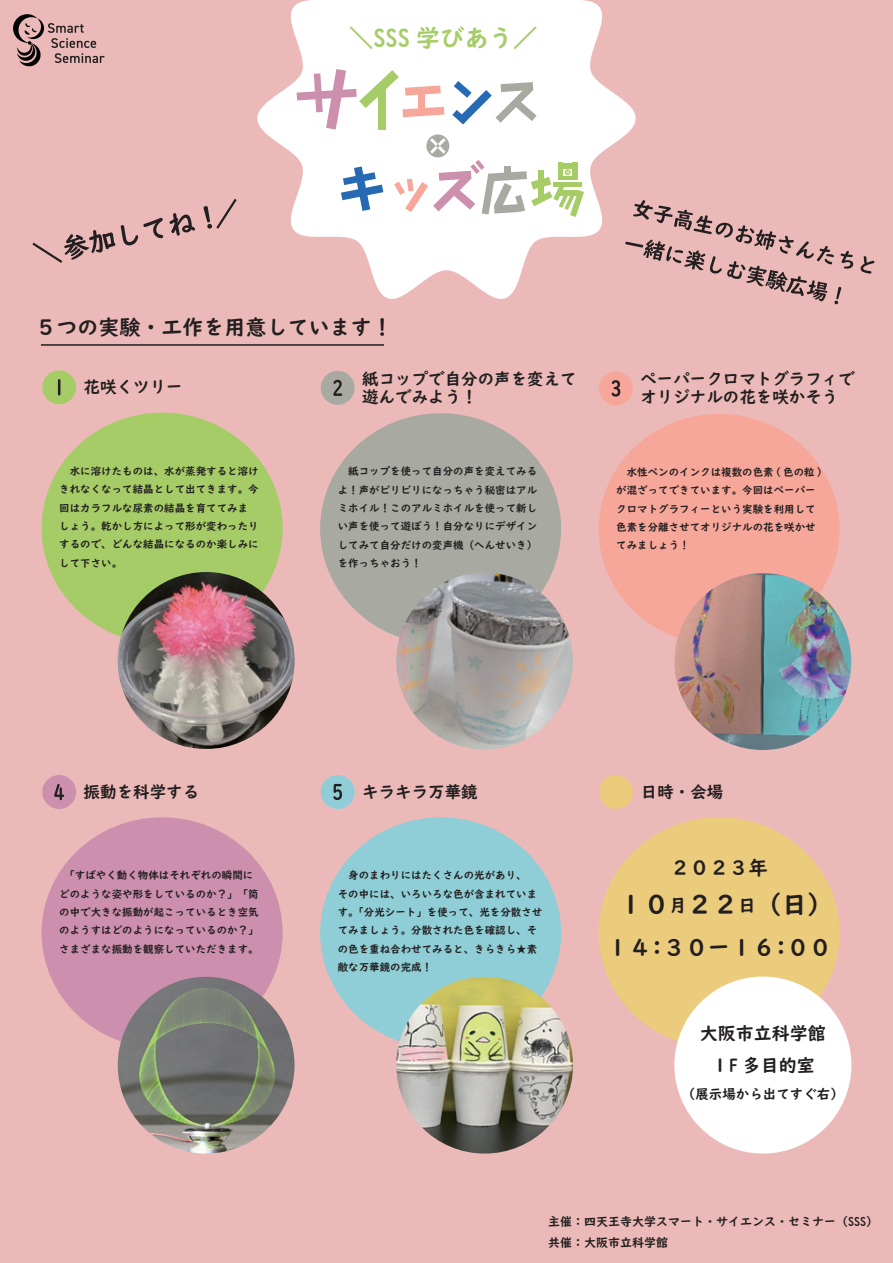
<style>
.page{position:relative;width:893px;height:1263px;background:#ebbab8}
.page>*{position:absolute;margin:0;border:0;box-sizing:border-box;transform-origin:0 0}
.t1{font:25.5px "UD Digi Kyokasho N B";color:#231f20}
.t2{font:24.3px "UD Digi Kyokasho N B";color:#a5cc66}
.t3{font:22.5px "UD Digi Kyokasho N B";color:#231f20}
.t4{font:21px "UD Digi Kyokasho N B";color:#231f20}
.t5{font:19.5px "UD Digi Kyokasho N B";color:#231f20}
.t6{font:18px/31.5px "UD Digi Kyokasho N B";color:#231f20;text-align:center}
.t7{font:16.5px/18px "UD Digi Kyokasho N B";color:#231f20}
.t8{font:13.5px "UD Digi Kyokasho N B";color:#231f20}
.t9{font:12px/21px "UD Digi Kyokasho N B";color:#231f20}
.t10{font:10.5px/18.3px "UD Digi Kyokasho N B";color:#231f20}
.s1{font-size:18px}
</style>
<div class="page">
<svg style="left:169px;top:213px;width:26px;height:23px"></svg>
<svg style="left:32px;top:218px;width:131px;height:45px"></svg>
<svg style="left:203px;top:198px;width:34px;height:31px"></svg>
<svg style="left:257px;top:0;width:379px;height:299px;fill:#fff"></svg>
<div style="left:426px;top:134px;width:23px;height:23px;border:2px solid #a8aaa2;border-radius:50%"></div>
<svg style="left:297px;top:69px;width:147px;height:61px"></svg>
<div style="left:419px;top:89px;width:6px;height:25px;background:#f7a79a"></div>
<svg style="left:452px;top:81px;width:85px;height:43px"></svg>
<svg style="left:341px;top:166px;width:42px;height:45px"></svg>
<svg style="left:394px;top:136px;width:190px;height:81px"></svg>
<svg style="left:860px;top:256px;width:14px;height:18px"></svg>
<svg style="left:625px;top:200px;width:229px;height:104px"></svg>
<div style="left:572px;top:163px;width:6px;height:17px;background:#a5cc66"></div>
<div style="left:42px;top:413px;width:241px;height:231px;background:#a5cc66;border-radius:50%"></div>
<img style="left:118px;top:572px;width:177px;height:177px;border-radius:88px">
<div style="left:42px;top:370px;width:34px;height:34px;background:#a5cc66;border-radius:50%"></div>
<svg style="left:58px;top:379px;width:2px;height:16px"></svg>
<hr style="left:41px;top:344px;width:343px;height:2px;background:#231f20">
<div style="left:320px;top:413px;width:241px;height:231px;background:#a8aaa2;border-radius:50%"></div>
<div style="left:321px;top:371px;width:34px;height:34px;background:#a8aaa2;border-radius:50%"></div>
<svg style="left:333px;top:380px;width:9px;height:16px"></svg>
<img style="left:396px;top:573px;width:177px;height:176px;border-radius:88px">
<div style="left:599px;top:414px;width:241px;height:231px;background:#f7a79a;border-radius:50%"></div>
<div style="left:599px;top:371px;width:34px;height:34px;background:#f7a79a;border-radius:50%"></div>
<svg style="left:612px;top:380px;width:8px;height:17px"></svg>
<img style="left:674px;top:573px;width:177px;height:177px;border-radius:88px">
<div style="left:42px;top:817px;width:241px;height:231px;background:#cc90ae;border-radius:50%"></div>
<div style="left:42px;top:775px;width:34px;height:34px;background:#cc90ae;border-radius:50%"></div>
<svg style="left:54px;top:784px;width:10px;height:16px"></svg>
<img style="left:118px;top:977px;width:176px;height:176px;border-radius:88px">
<div style="left:320px;top:817px;width:241px;height:231px;background:#8fced6;border-radius:50%"></div>
<div style="left:321px;top:775px;width:34px;height:34px;background:#8fced6;border-radius:50%"></div>
<svg style="left:333px;top:784px;width:9px;height:16px"></svg>
<img style="left:396px;top:977px;width:177px;height:176px;border-radius:88px">
<div style="left:599px;top:817px;width:241px;height:231px;background:#ebcb7c;border-radius:50%"></div>
<div style="left:674px;top:976px;width:177px;height:177px;background:#fff;border-radius:50%"></div>
<div style="left:599px;top:775px;width:34px;height:34px;background:#ebcb7c;border-radius:50%"></div>
<svg style="left:13px;top:14px;width:92px;height:52px"></svg>
<h2 class="t2" style="left:349px;top:24px;width:190px">＼SSS 学びあう／</h2>
<h3 class="t4" style="left:36px;top:315px;width:358px">５つの実験・工作を用意しています！</h3>
<h3 class="t7" style="left:84px;top:378px;width:100px">花咲くツリー</h3>
<p class="t10" style="left:59px;top:462px;width:201px">　水に溶けたものは、水が蒸発すると溶けきれなくなって結晶として出てきます。今回はカラフルな尿素の結晶を育ててみましょう。乾かし方によって形が変わったりするので、どんな結晶になるのか楽しみにして下さい。</p>
<h3 class="t7" style="left:362px;top:370px;width:216px">紙コップで自分の声を変えて遊んでみよう！</h3>
<p class="t10" style="left:338px;top:462px;width:201px;text-align:justify">　紙コップを使って自分の声を変えてみるよ！声がビリビリになっちゃう秘密はアルミホイル！このアルミホイルを使って新しい声を使って遊ぼう！自分なりにデザインしてみて自分だけの変声機（へんせいき）を作っちゃおう！</p>
<h3 class="t7" style="left:640px;top:370px;width:216px">ペーパークロマトグラフィでオリジナルの花を咲かそう</h3>
<p class="t10" style="left:616px;top:463px;width:207px;text-indent:10px">水性ペンのインクは複数の色素 ( 色の粒 )が混ざってできています。今回はペーパークロマトグラフィーという実験を利用して色素を分離させてオリジナルの花を咲かせてみましょう !</p>
<h3 class="t7" style="left:84px;top:783px;width:117px">振動を科学する</h3>
<p class="t10" style="left:59px;top:866px;width:206px">　「すばやく動く物体はそれぞれの瞬間にどのような姿や形をしているのか？」　「筒の中で大きな振動が起こっているとき空気のようすはどのようになっているのか？」　さまざまな振動を観察していただきます。</p>
<h3 class="t7" style="left:362px;top:783px;width:117px">キラキラ万華鏡</h3>
<p class="t10" style="left:338px;top:866px;width:206px">　身のまわりにはたくさんの光があり、<br>その中には、いろいろな色が含まれています。「分光シート」を使って、光を分散させてみましょう。分散された色を確認し、その色を重ね合わせてみると、きらきら★素敵な万華鏡の完成！</p>
<h3 class="t7" style="left:641px;top:783px;width:84px">日時・会場</h3>
<h3 class="t5" style="left:670px;top:856px;width:99px">２０２３年</h3>
<h1 class="t1" style="left:618px;top:890px;width:216px">１０<span class="s1">月</span>２２<span class="s1">日</span>（日）</h1>
<h3 class="t3" style="left:607px;top:935px;width:226px">１４:３０ー１６:００</h3>
<h3 class="t6" style="left:700px;top:1018px;width:127px">大阪市立科学館<br>１F 多目的室</h3>
<p class="t8" style="left:682px;top:1086px;width:163px">（展示場から出てすぐ右）</p>
<p class="t9" style="left:548px;top:1211px;width:331px">主催：四天王寺大学スマート・サイエンス・セミナー（SSS）共催：大阪市立科学館</p>
</div>
